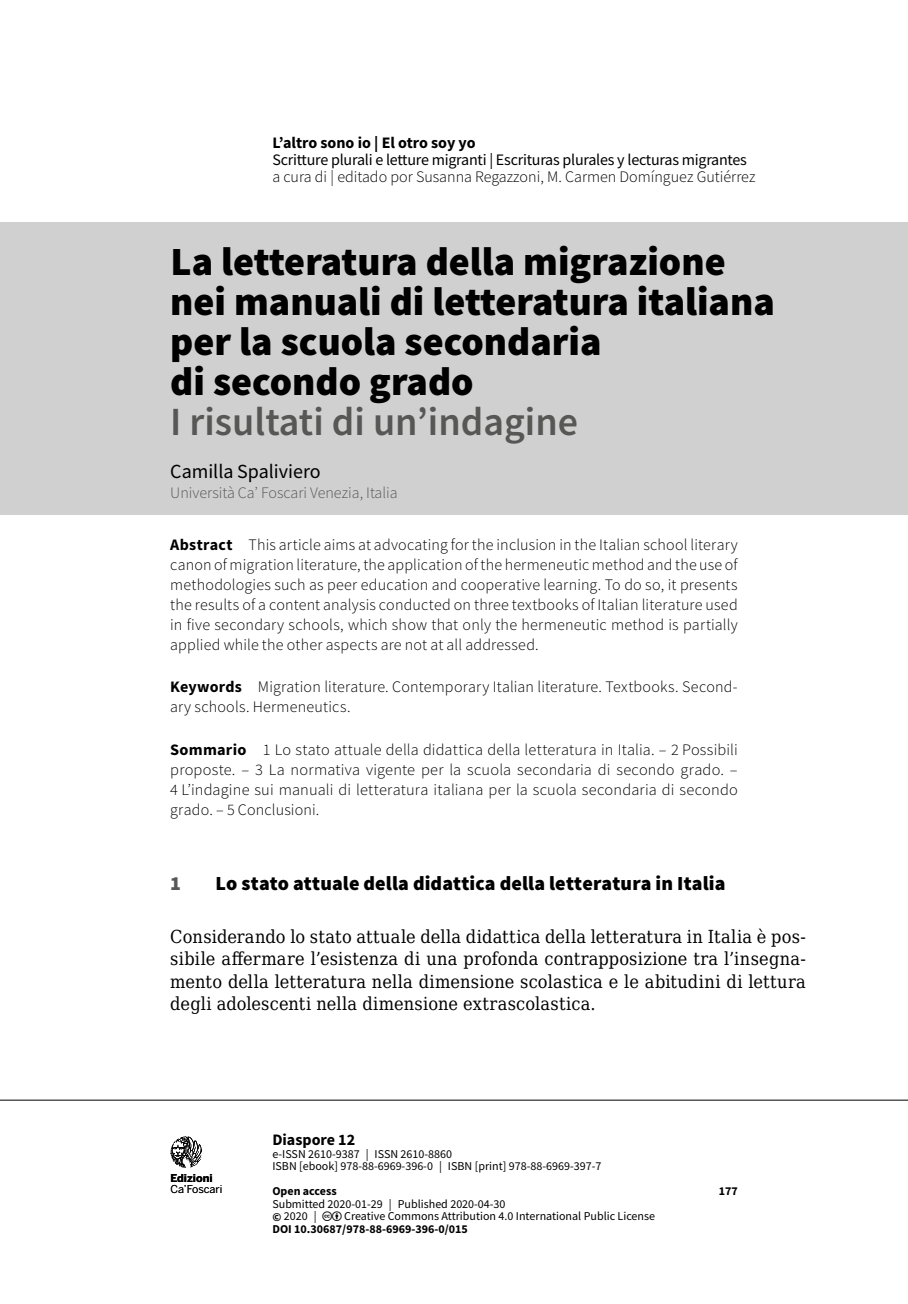
<style>
.page{position:relative;width:908px;height:1304px;background:#fff}
.page>*{position:absolute;margin:0;border:0;box-sizing:border-box;transform-origin:0 0}
._9101-ecf-titolo-sag{font:900 40px/40px "Source Sans Pro";color:#000}
._9102-ecf-sottotitol{font:600 40px "Source Sans Pro";color:#575756}
.t1{font:900 20px "Source Sans Pro";letter-spacing:.005em;color:#000}
._9103-ecf-autore-sag{font:20px "Source Sans Pro";color:#000}
.t2{font:900 20px "Source Sans Pro";color:#575756}
._031-ecf-para-1{font:18px/22.4px "DejaVu Serif Condensed";letter-spacing:.01em;color:#000;text-align:justify}
._9105-ecf-abstract{font:300 16px/20px "Source Sans Pro";color:#000;text-align:justify}
._9106-ecf-sommario{font:300 16px/20px "Source Sans Pro";letter-spacing:.01em;color:#000;text-align:justify}
._9107-ecf-keywords{font:300 16px/20px "Source Sans Pro";letter-spacing:.01em;color:#000}
.t3{font:16px "Source Sans Pro";letter-spacing:-.015em;color:#000}
.t4{font:700 16px "Source Sans Pro";color:#000}
._9104-ecf-autore-aff{font:300 16px "Source Sans Pro";color:#575756}
.t5{font:12px/12.4px "Source Sans Pro";color:#000}
.t6{font:700 12px "Source Sans Pro";color:#000}
.t7{font:10.8px "Benton Sans";letter-spacing:-.01em;color:#000}
.t8{font:700 10.8px "Benton Sans";color:#000}
.s1{font-weight:700}
</style>
<div class="page">
<hr style="left:0;top:1100px;width:907px;height:1px;background:#000">
<svg style="left:170px;top:1136px;width:32px;height:32px"></svg>
<div style="left:0;top:223px;width:907px;height:292px;background:#d0d0d0"></div>
<p class="t4" style="left:272px;top:132px;width:205px">L’altro sono io | El otro soy yo</p>
<p class="t3" style="left:272px;top:150px;width:476px">Scritture plurali e letture migranti | Escrituras plurales y lecturas migrantes</p>
<p class="_9105-ecf-abstract" style="left:272px;top:167px;width:484px">a cura di | editado por Susanna Regazzoni, M. Carmen Domínguez Gutiérrez</p>
<p class="_9101-ecf-titolo-sag" style="left:170px;top:241px;width:605px">La letteratura della migrazione nei manuali di letteratura italiana per la scuola secondaria<br>di secondo grado</p>
<p class="_9102-ecf-sottotitol" style="left:170px;top:396px;width:409px">I risultati di un’indagine</p>
<p class="_9103-ecf-autore-sag" style="left:170px;top:459px;width:152px">Camilla Spaliviero</p>
<p class="_9104-ecf-autore-aff" style="left:170px;top:483px;width:229px">Università Ca’ Foscari Venezia, Italia</p>
<p class="_9105-ecf-abstract" style="left:170px;top:534px;width:568px"><span class="s1">Abstract</span> This article aims at advocating for the inclusion in the Italian school literary canon of migration literature, the application of the hermeneutic method and the use of methodologies such as peer education and cooperative learning. To do so, it presents the results of a content analysis conducted on three textbooks of Italian literature used in five secondary schools, which show that only the hermeneutic method is partially applied while the other aspects are not at all addressed.</p>
<p class="_9107-ecf-keywords" style="left:170px;top:677px;width:568px"><span class="s1">Keywords</span> Migration literature. Contemporary Italian literature. Textbooks. Second&shy;ary schools. Hermeneutics.</p>
<p class="_9106-ecf-sommario" style="left:170px;top:740px;width:569px"><span class="s1">Sommario</span> 1 Lo stato attuale della didattica della letteratura in Italia. – 2 Possibili proposte. – 3 La normativa vigente per la scuola secondaria di secondo grado. – 4 L’indagine sui manuali di letteratura italiana per la scuola secondaria di secondo grado. – 5 Conclusioni.</p>
<p class="t2" style="left:170px;top:870px;width:12px">1</p>
<p class="t1" style="left:215px;top:870px;width:511px">Lo stato attuale della didattica della letteratura in Italia</p>
<p class="_031-ecf-para-1" style="left:170px;top:925px;width:636px">Considerando lo stato attuale della didattica della letteratura in Italia è pos&shy;sibile affermare l’esistenza di una profonda contrapposizione tra l’insegna&shy;mento della letteratura nella dimensione scolastica e le abitudini di lettura degli adolescenti nella dimensione extrascolastica.</p>
<p class="t8" style="left:170px;top:1171px;width:44px">Edizioni</p>
<p class="t7" style="left:170px;top:1183px;width:53px">Ca’Foscari</p>
<p class="t4" style="left:272px;top:1129px;width:84px">Diaspore 12</p>
<p class="t5" style="left:272px;top:1147px;width:330px">e-ISSN 2610-9387 | ISSN 2610-8860<br>ISBN [ebook] 978-88-6969-396-0 | ISBN [print] 978-88-6969-397-7</p>
<p class="t6" style="left:272px;top:1183px;width:66px">Open access</p>
<p class="t6" style="left:718px;top:1183px;width:21px">177</p>
<p class="t5" style="left:272px;top:1197px;width:234px">Submitted 2020-01-29 | Published 2020-04-30 <span class="s1">©</span> 2020 |</p>
<p class="t5" style="left:344px;top:1210px;width:312px">Creative Commons Attribution 4.0 International Public License</p>
<p class="t6" style="left:272px;top:1220px;width:197px">DOI 10.30687/978-88-6969-396-0/015</p>
</div>
